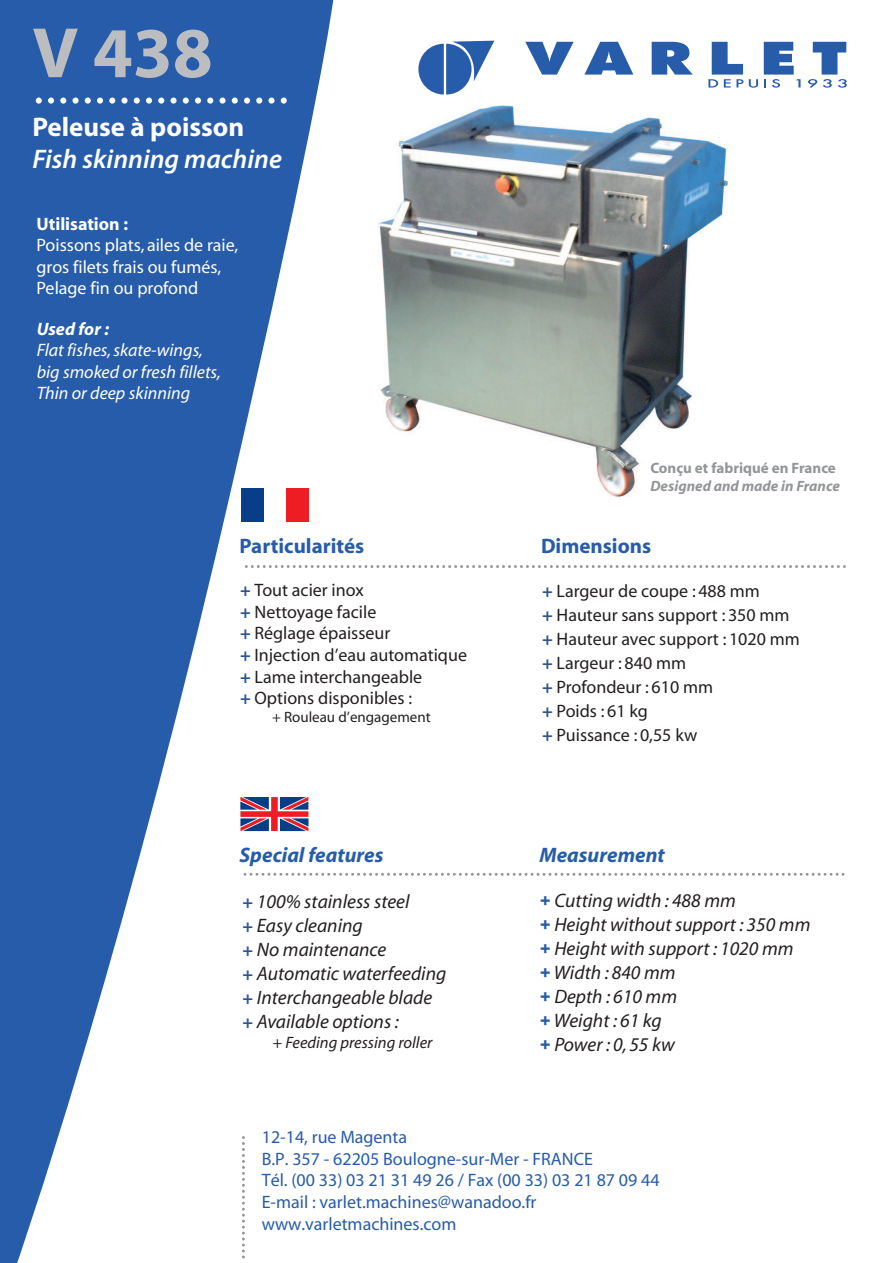
<style>
.page{position:relative;width:893px;height:1263px;background:#fff}
.page>*{position:absolute;margin:0;border:0;box-sizing:border-box;transform-origin:0 0}
.t1{font:700 72px "Myriad Pro";color:#bcbdc0}
.t2{font:italic 600 27px "Myriad Pro";color:#fff}
.t3{font:700 27px "Myriad Pro";color:#fff}
.t4{font:700 21px "Myriad";color:#275caa}
.t5{font:italic 700 21px "Myriad";color:#275caa}
.t6{font:italic 700 21px "Myriad Pro";color:#275caa}
.t7{font:italic 19.5px/24px "Myriad";color:#231f20}
.t8{font:18px/24px "Myriad";color:#231f20}
.t9{font:18px/21.6px "Myriad";color:#275caa}
.t10{font:18px/21.6px "Myriad";color:#fff}
.t11{font:italic 18px/21.6px "Myriad";color:#fff}
.t12{font:700 18px "Myriad";color:#fff}
.t13{font:italic 700 18px "Myriad";color:#fff}
.t14{font:italic 16.5px "Myriad";color:#231f20}
.t15{font:700 15px "Myriad";color:#939598}
.t16{font:italic 700 15px "Myriad";color:#939598}
.t17{font:15px "Myriad";color:#231f20}
.s1{font-weight:700;color:#2b5595}
.s2{font-weight:700;font-style:normal;font-size:18px;color:#2b5595}
.s3{font-family:"Arial";font-weight:700;font-style:normal;font-size:18px;color:#275caa}
</style>
<div class="page">
<img style="left:378px;top:105px;width:350px;height:392px">
<svg style="left:525px;top:42px;width:49px;height:33px"></svg>
<svg style="left:584px;top:42px;width:49px;height:33px"></svg>
<svg style="left:652px;top:42px;width:41px;height:33px"></svg>
<svg style="left:418px;top:41px;width:76px;height:54px"></svg>
<svg style="left:708px;top:42px;width:35px;height:46px"></svg>
<svg style="left:749px;top:79px;width:9px;height:9px"></svg>
<svg style="left:764px;top:42px;width:36px;height:46px"></svg>
<svg style="left:808px;top:42px;width:39px;height:46px"></svg>
<svg style="left:0;top:0;width:333px;height:1263px;fill:#275caa"></svg>
<svg style="left:27px;top:97px;width:259px;height:7px"></svg>
<svg style="left:240px;top:565px;width:606px;height:3px"></svg>
<svg style="left:239px;top:873px;width:606px;height:3px"></svg>
<svg style="left:242px;top:1131px;width:3px;height:129px"></svg>
<div style="left:241px;top:488px;width:22px;height:34px;background:#083e89"></div>
<div style="left:286px;top:488px;width:22px;height:34px;background:#ee1d23"></div>
<svg style="left:240px;top:797px;width:68px;height:34px;background:#94597a"></svg>
<h1 class="t1" style="left:32px;top:26px;width:182px">V 438</h1>
<h2 class="t3" style="left:32px;top:116px;width:213px">Peleuse à poisson</h2>
<h2 class="t2" style="left:32px;top:149px;width:251px">Fish skinning machine</h2>
<p class="t12" style="left:37px;top:217px;width:93px">Utilisation :</p>
<p class="t10" style="left:37px;top:236px;width:203px">Poissons plats, ailes de raie, gros filets frais ou fumés,<br>Pelage fin ou profond</p>
<p class="t13" style="left:37px;top:322px;width:74px">Used for :</p>
<p class="t11" style="left:37px;top:341px;width:186px">Flat fishes,skate-wings, big smoked or fresh fillets,<br>Thin or deep skinning</p>
<p class="t4" style="left:239px;top:539px;width:126px">Particularités</p>
<p class="t8" style="left:240px;top:581px;width:228px;line-height:21.6px"><span class="s1">+</span> Tout acier inox<br><span class="s1">+</span> Nettoyage facile<br><span class="s1">+</span> Réglage épaisseur<br><span class="s1">+</span> Injection d’eau automatique <span class="s1">+</span> Lame interchangeable<br><span class="s1">+</span> Options disponibles :</p>
<p class="t17" style="left:272px;top:712px;width:160px">+ Rouleau d’engagement</p>
<p class="t15" style="left:650px;top:462px;width:187px">Conçu et fabriqué en France</p>
<p class="t16" style="left:650px;top:480px;width:191px">Designed and made in France</p>
<p class="t4" style="left:541px;top:539px;width:112px">Dimensions</p>
<p class="t8" style="left:542px;top:581px;width:259px"><span class="s1">+</span> Largeur de coupe : 488 mm<br><span class="s1">+</span> Hauteur sans support : 350 mm <span class="s1">+</span> Hauteur avec support : 1020 mm <span class="s1">+</span> Largeur : 840 mm<br><span class="s1">+</span> Profondeur : 610 mm<br><span class="s1">+</span> Poids : 61 kg<br><span class="s1">+</span> Puissance : 0,55 kw</p>
<p class="t5" style="left:239px;top:847px;width:146px">Special features</p>
<p class="t7" style="left:242px;top:891px;width:205px"><span class="s2">+</span> 100% stainless steel<br><span class="s2">+</span> Easy cleaning<br><span class="s2">+</span> No maintenance<br><span class="s2">+</span> Automatic waterfeeding <span class="s2">+</span> Interchangeable blade <span class="s2">+</span> Available options :</p>
<p class="t14" style="left:273px;top:1036px;width:161px">+ Feeding pressing roller</p>
<p class="t6" style="left:539px;top:847px;width:127px">Measurement</p>
<p class="t7" style="left:540px;top:890px;width:272px"><span class="s3">+</span> Cutting width : 488 mm<br><span class="s3">+</span> Height without support : 350 mm <span class="s3">+</span> Height with support : 1020 mm<br><span class="s3">+</span> Width : 840 mm<br><span class="s3">+</span> Depth : 610 mm<br><span class="s3">+</span> Weight : 61 kg<br><span class="s3">+</span> Power : 0, 55 kw</p>
<p class="t9" style="left:262px;top:1128px;width:399px">12-14, rue Magenta<br>B.P. 357 - 62205 Boulogne-sur-Mer - FRANCE<br>Tél. (00 33) 03 21 31 49 26 / Fax (00 33) 03 21 87 09 44<br>E-mail : varlet.machines@wanadoo.fr www.varletmachines.com</p>
</div>
